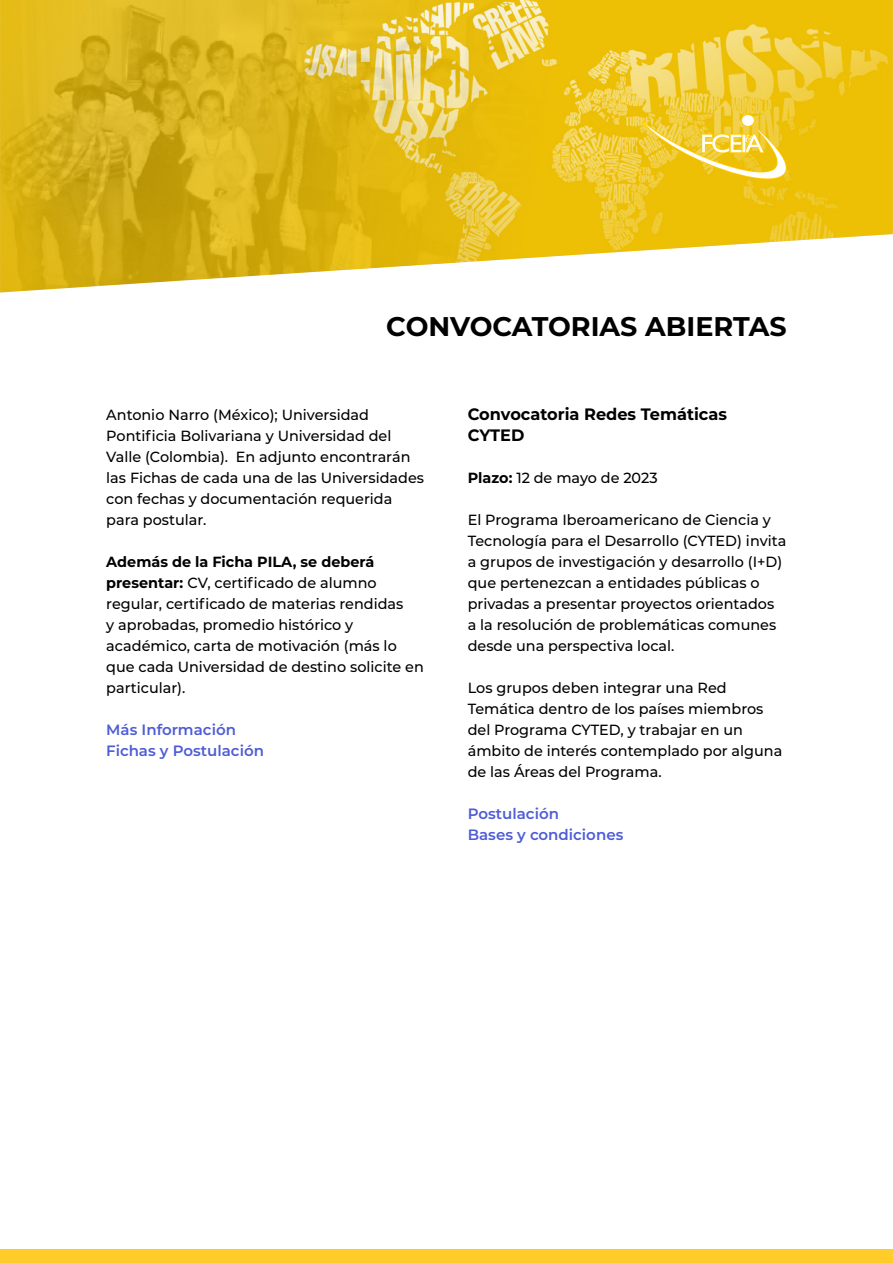
<style>
.page{position:relative;width:893px;height:1263px;background:#fff}
.page>*{position:absolute;margin:0;border:0;box-sizing:border-box;transform-origin:0 0}
.Títulos{font:700 27px "Montserrat";color:#000}
.Subtítulos{font:700 16.5px/21px "Montserrat";color:#000}
.Hipervínculo_celeste{font:600 15px/21px "Montserrat";color:#4f5cd6}
.Textos{font:500 14.7px/21px "Montserrat";color:#000}
.s1{font-weight:700}
</style>
<div class="page">
<img style="left:0;top:0;width:893px;height:292px">
<svg style="left:642px;top:114px;width:145px;height:65px;background:#f1ce3f"></svg>
<div style="left:0;top:1249px;width:893px;height:14px;background:#ffcc29"></div>
<p class="Títulos" style="left:386px;top:307px;width:402px">CONVOCATORIAS ABIERTAS</p>
<p class="Textos" style="left:106px;top:404px;width:319px">Antonio Narro (México); Universidad Pontificia Bolivariana y Universidad del Valle (Colombia). En adjunto encontrarán las Fichas de cada una de las Universidades con fechas y documentación requerida para postular.</p>
<p class="Textos" style="left:106px;top:551px;width:319px"><span class="s1">Además de la Ficha PILA, se deberá presentar:</span> CV, certificado de alumno regular, certificado de materias rendidas<br>y aprobadas, promedio histórico y académico, carta de motivación (más lo que cada Universidad de destino solicite en particular).</p>
<p class="Hipervínculo_celeste" style="left:106px;top:719px;width:159px">Más Información<br>Fichas y Postulación</p>
<p class="Subtítulos" style="left:468px;top:403px;width:261px">Convocatoria Redes Temáticas<br>CYTED</p>
<p class="Textos" style="left:468px;top:467px;width:191px"><span class="s1">Plazo:</span> 12 de mayo de 2023</p>
<p class="Textos" style="left:468px;top:509px;width:320px">El Programa Iberoamericano de Ciencia y Tecnología para el Desarrollo (CYTED) invita a grupos de investigación y desarrollo (I+D) que pertenezcan a entidades públicas o privadas a presentar proyectos orientados a la resolución de problemáticas comunes desde una perspectiva local.</p>
<p class="Textos" style="left:468px;top:677px;width:316px">Los grupos deben integrar una Red Temática dentro de los países miembros del Programa CYTED, y trabajar en un ámbito de interés contemplado por alguna de las Áreas del Programa.</p>
<p class="Hipervínculo_celeste" style="left:468px;top:803px;width:157px">Postulación<br>Bases y condiciones</p>
</div>
